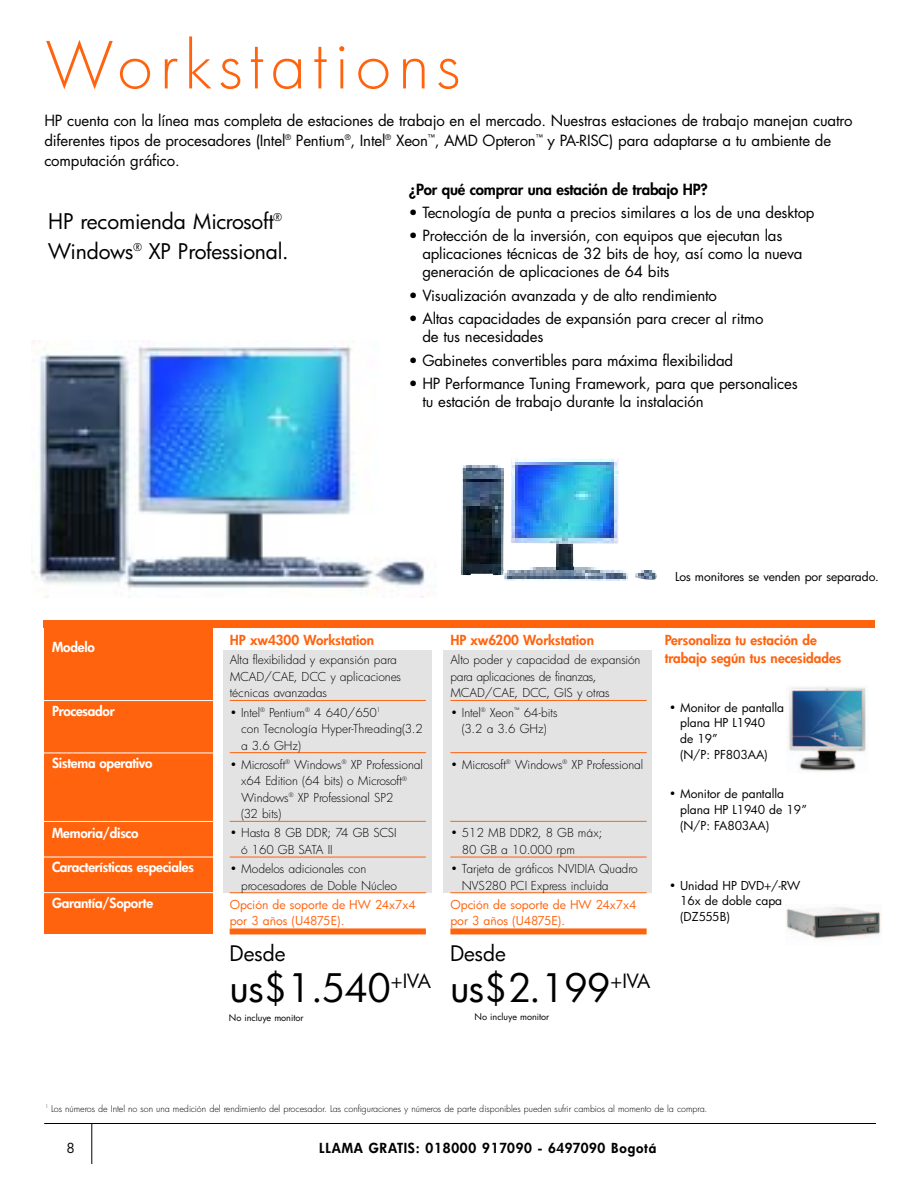
<style>
.page{position:relative;width:918px;height:1188px;background:#fff}
.page>*{position:absolute;margin:0;border:0;box-sizing:border-box;transform-origin:0 0}
.t1{font:300 63px "Futura";letter-spacing:.12em;color:#ff630e}
.t2{font:38.25px "Futura";letter-spacing:-.01em;color:#000}
.t3{font:21px/30px "Futura";letter-spacing:-.015em;color:#000}
.t4{font:20.85px "Futura";color:#000}
.t5{font:15px/18px "Futura LT";letter-spacing:-.01em;color:#000}
.t6{font:800 15px "Futura LT";letter-spacing:-.01em;color:#000}
.t7{font:800 13.5px/17.5px "Futura";color:#ff630e}
.t8{font:800 13.5px "Futura";letter-spacing:-.015em;color:#fff}
.t9{font:800 13.5px "Futura";letter-spacing:.06em;color:#000}
.t10{font:13.5px "Futura";color:#000}
.t11{font:300 12px/16.5px "Futura";letter-spacing:-.01em;color:#000}
.t12{font:12px/15.6px "Futura";color:#000}
.t13{font:12px/16.5px "Futura";color:#ff630e}
.t14{font:300 9px "Futura";letter-spacing:-.005em;color:#000}
.t15{font:9px "Futura";color:#000}
</style>
<div class="page">
<img style="left:31px;top:340px;width:394px;height:258px">
<hr style="left:44px;top:1123px;width:832px;height:1px;background:#000">
<hr style="left:91px;top:1124px;width:1px;height:40px;background:#000">
<img style="left:788px;top:687px;width:78px;height:85px">
<div style="left:44px;top:627px;width:169px;height:307px;background:#ff630e"></div>
<div style="left:443px;top:651px;width:209px;height:242px;background:#e3e3e3"></div>
<div style="left:223px;top:651px;width:209px;height:242px;background:#e3e3e3"></div>
<div style="left:44px;top:620px;width:831px;height:8px;background:#ff630e"></div>
<hr style="left:230px;top:700px;width:196px;height:1px;background:#ff630e">
<hr style="left:230px;top:752px;width:196px;height:1px;background:#ff630e">
<hr style="left:230px;top:821px;width:196px;height:1px;background:#ff630e">
<hr style="left:230px;top:857px;width:196px;height:1px;background:#ff630e">
<hr style="left:230px;top:892px;width:196px;height:1px;background:#ff630e">
<div style="left:230px;top:928px;width:196px;height:6px;background:#ff630e"></div>
<hr style="left:450px;top:700px;width:197px;height:1px;background:#ff630e">
<hr style="left:450px;top:752px;width:197px;height:1px;background:#ff630e">
<hr style="left:450px;top:821px;width:197px;height:1px;background:#ff630e">
<hr style="left:450px;top:857px;width:197px;height:1px;background:#ff630e">
<hr style="left:450px;top:892px;width:197px;height:1px;background:#ff630e">
<div style="left:450px;top:928px;width:197px;height:6px;background:#ff630e"></div>
<img style="left:461px;top:458px;width:196px;height:123px">
<hr style="left:40px;top:700px;width:177px;height:1px;background:#fff">
<hr style="left:40px;top:753px;width:177px;height:1px;background:#fff">
<hr style="left:40px;top:821px;width:177px;height:1px;background:#fff">
<hr style="left:40px;top:857px;width:177px;height:1px;background:#fff">
<hr style="left:40px;top:892px;width:177px;height:1px;background:#fff">
<img style="left:786px;top:907px;width:96px;height:32px">
<h1 class="t1" style="left:45px;top:36px;width:418px">Workstations</h1>
<p class="t5" style="left:44px;top:112px;width:810px;line-height:19.6px">HP cuenta con la línea mas completa de estaciones de trabajo en el mercado. Nuestras estaciones de trabajo manejan cuatro diferentes tipos de procesadores (Intel<sup>®</sup> Pentium<sup>®</sup>, Intel<sup>®</sup> Xeon<sup>™</sup>, AMD Opteron<sup>™</sup> y PA-RISC) para adaptarse a tu ambiente de computación gráfico.</p>
<p class="t6" style="left:409px;top:183px;width:300px">¿Por qué comprar una estación de trabajo HP?</p>
<p class="t5" style="left:409px;top:205px;width:407px">• Tecnología de punta a precios similares a los de una desktop</p>
<p class="t5" style="left:422px;top:228px;width:382px;text-indent:-14px">• Protección de la inversión, con equipos que ejecutan las aplicaciones técnicas de 32 bits de hoy, así como la nueva generación de aplicaciones de 64 bits</p>
<p class="t5" style="left:409px;top:288px;width:310px">• Visualización avanzada y de alto rendimiento</p>
<p class="t5" style="left:422px;top:311px;width:343px;text-indent:-14px">• Altas capacidades de expansión para crecer al ritmo de tus necesidades</p>
<p class="t5" style="left:409px;top:352px;width:326px">• Gabinetes convertibles para máxima flexibilidad</p>
<p class="t5" style="left:422px;top:376px;width:377px;text-indent:-14px">• HP Performance Tuning Framework, para que personalices tu estación de trabajo durante la instalación</p>
<h3 class="t3" style="left:48px;top:208px;width:242px">HP recomienda Microsoft<sup>®<br></sup>Windows<sup>®</sup> XP Professional.</h3>
<p class="t12" style="left:675px;top:570px;width:205px">Los monitores se venden por separado.</p>
<p class="t8" style="left:52px;top:641px;width:44px">Modelo</p>
<p class="t7" style="left:665px;top:633px;width:178px">Personaliza tu estación de trabajo según tus necesidades</p>
<p class="t12" style="left:680px;top:701px;width:105px;text-indent:-11px">• Monitor de pantalla plana HP L1940<br>de 19”<br>(N/P: PF803AA)</p>
<p class="t12" style="left:680px;top:787px;width:128px;text-indent:-11px">• Monitor de pantalla plana HP L1940 de 19” (N/P: FA803AA)</p>
<p class="t7" style="left:230px;top:633px;width:146px">HP xw4300 Workstation</p>
<p class="t11" style="left:230px;top:653px;width:173px">Alta flexibilidad y expansión para<br>MCAD/CAE, DCC y aplicaciones técnicas avanzadas</p>
<p class="t11" style="left:241px;top:705px;width:183px;text-indent:-11px">• Intel<sup>®</sup> Pentium<sup>®</sup> 4 640/650<sup>1<br></sup>con Tecnología Hyper-Threading(3.2 a 3.6 GHz)</p>
<p class="t11" style="left:241px;top:757px;width:183px;text-indent:-11px">• Microsoft<sup>®</sup> Windows<sup>®</sup> XP Professional x64 Edition (64 bits) o Microsoft<sup>®<br></sup>Windows<sup>®</sup> XP Professional SP2<br>(32 bits)</p>
<p class="t11" style="left:241px;top:826px;width:157px;text-indent:-11px">• Hasta 8 GB DDR; 74 GB SCSI ó 160 GB SATA II</p>
<p class="t11" style="left:241px;top:861px;width:158px;text-indent:-11px">• Modelos adicionales con procesadores de Doble Núcleo</p>
<p class="t13" style="left:230px;top:897px;width:188px">Opción de soporte de HW 24x7x4 por 3 años (U4875E).</p>
<h3 class="t4" style="left:230px;top:944px;width:58px">Desde</h3>
<h2 class="t2" style="left:230px;top:971px;width:203px">us$1.540<sup>+IVA</sup></h2>
<p class="t7" style="left:450px;top:633px;width:145px">HP xw6200 Workstation</p>
<p class="t11" style="left:450px;top:653px;width:192px">Alto poder y capacidad de expansión para aplicaciones de finanzas,<br>MCAD/CAE, DCC, GIS y otras</p>
<p class="t11" style="left:450px;top:705px;width:109px;text-align:center">• Intel<sup>®</sup> Xeon<sup>™</sup> 64-bits (3.2 a 3.6 GHz)</p>
<p class="t11" style="left:450px;top:757px;width:194px">• Microsoft<sup>®</sup> Windows<sup>®</sup> XP Professional</p>
<p class="t8" style="left:52px;top:705px;width:64px">Procesador</p>
<p class="t8" style="left:52px;top:757px;width:102px">Sistema operativo</p>
<p class="t8" style="left:52px;top:826px;width:88px">Memoria/disco</p>
<p class="t11" style="left:462px;top:826px;width:142px;text-indent:-11px">• 512 MB DDR2, 8 GB máx;<br>80 GB a 10.000 rpm</p>
<p class="t11" style="left:462px;top:861px;width:178px;text-indent:-11px">• Tarjeta de gráficos NVIDIA Quadro<br>NVS280 PCI Express incluida</p>
<p class="t13" style="left:450px;top:897px;width:188px">Opción de soporte de HW 24x7x4 por 3 años (U4875E).</p>
<h3 class="t4" style="left:450px;top:944px;width:58px">Desde</h3>
<h2 class="t2" style="left:450px;top:971px;width:202px">us$2.199<sup>+IVA</sup></h2>
<p class="t8" style="left:52px;top:861px;width:143px">Características especiales</p>
<p class="t8" style="left:52px;top:897px;width:103px">Garantía/Soporte</p>
<p class="t12" style="left:680px;top:878px;width:122px;text-indent:-11px">• Unidad HP DVD+/-RW<br>16x de doble capa (DZ555B)</p>
<p class="t15" style="left:229px;top:1013px;width:76px">No incluye monitor</p>
<p class="t15" style="left:475px;top:1013px;width:76px">No incluye monitor</p>
<p class="t14" style="left:45px;top:1104px;width:663px"><sup>1</sup> Los números de Intel no son una medición del rendimiento del procesador. Las configuraciones y números de parte disponibles pueden sufrir cambios al momento de la compra.</p>
<p class="t10" style="left:67px;top:1141px;width:10px">8</p>
<p class="t9" style="left:319px;top:1141px;width:339px">LLAMA GRATIS: 018000 917090 - 6497090 Bogotá</p>
</div>
